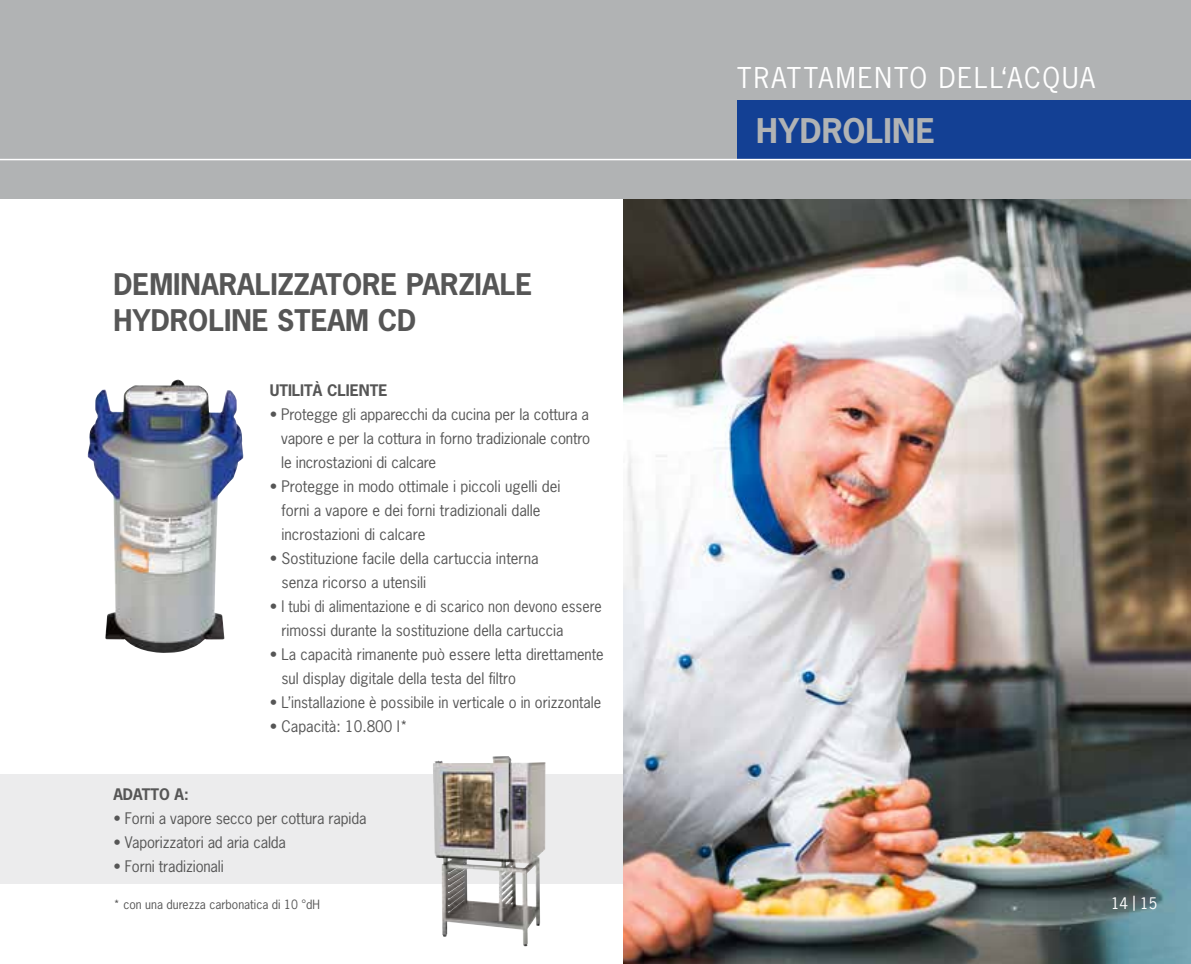
<style>
.page{position:relative;width:1191px;height:964px;background:#fff}
.page>*{position:absolute;margin:0;border:0;box-sizing:border-box;transform-origin:0 0}
.t1{font:700 32px "News Gothic";letter-spacing:.01em;color:#b1b3b4}
.t2{font:700 28px/36px "News Gothic";color:#565656}
.t3{font:27px "News Gothic";letter-spacing:.065em;color:#fff}
.t4{font:15px/24px "News Gothic";color:#565656}
.t5{font:700 15px "News Gothic";color:#565656}
.t6{font:15px "News Gothic";color:#fff}
.t7{font:12px "News Gothic";color:#565656}
</style>
<div class="page">
<div style="left:0;top:774px;width:624px;height:109px;background:#ececed"></div>
<img style="left:88px;top:379px;width:156px;height:274px">
<img style="left:624px;top:198px;width:567px;height:766px">
<img style="left:433px;top:756px;width:107px;height:190px">
<div style="left:0;top:0;width:1191px;height:198px;background:#b1b3b4"></div>
<div style="left:737px;top:100px;width:454px;height:59px;background:#134094"></div>
<hr style="left:0;top:159px;width:1191px;height:1px;background:#fff">
<h2 class="t2" style="left:113px;top:266px;width:420px">DEMINARALIZZATORE PARZIALE<br>HYDROLINE STEAM CD</h2>
<p class="t5" style="left:270px;top:381px;width:119px">UTILITÀ CLIENTE</p>
<p class="t4" style="left:281px;top:402px;width:310px;text-align:justify;text-indent:-12px">• Protegge gli apparecchi da cucina per la cottura a vapore e per la cottura in forno tradizionale contro le incrostazioni di calcare</p>
<p class="t4" style="left:281px;top:474px;width:280px;text-indent:-12px">• Protegge in modo ottimale i piccoli ugelli dei forni a vapore e dei forni tradizionali dalle incrostazioni di calcare</p>
<p class="t4" style="left:281px;top:546px;width:259px;text-indent:-12px">• Sostituzione facile della cartuccia interna senza ricorso a utensili</p>
<p class="t4" style="left:281px;top:594px;width:322px;text-indent:-12px">• I tubi di alimentazione e di scarico non devono essere rimossi durante la sostituzione della cartuccia</p>
<p class="t4" style="left:281px;top:642px;width:324px;text-indent:-12px">• La capacità rimanente può essere letta direttamente sul display digitale della testa del filtro</p>
<p class="t4" style="left:270px;top:690px;width:333px">• L’installazione è possibile in verticale o in orizzontale</p>
<p class="t4" style="left:270px;top:714px;width:140px">• Capacità: 10.800 l*</p>
<h3 class="t3" style="left:737px;top:60px;width:359px">TRATTAMENTO DELL‘ACQUA</h3>
<h1 class="t1" style="left:756px;top:110px;width:180px">HYDROLINE</h1>
<p class="t5" style="left:113px;top:785px;width:77px">ADATTO A:</p>
<p class="t4" style="left:113px;top:806px;width:255px">• Forni a vapore secco per cottura rapida</p>
<p class="t4" style="left:113px;top:830px;width:174px">• Vaporizzatori ad aria calda</p>
<p class="t4" style="left:113px;top:854px;width:112px">• Forni tradizionali</p>
<p class="t7" style="left:113px;top:897px;width:208px">* con una durezza carbonatica di 10 °dH</p>
<p class="t6" style="left:1111px;top:894px;width:48px">14 | 15</p>
</div>
